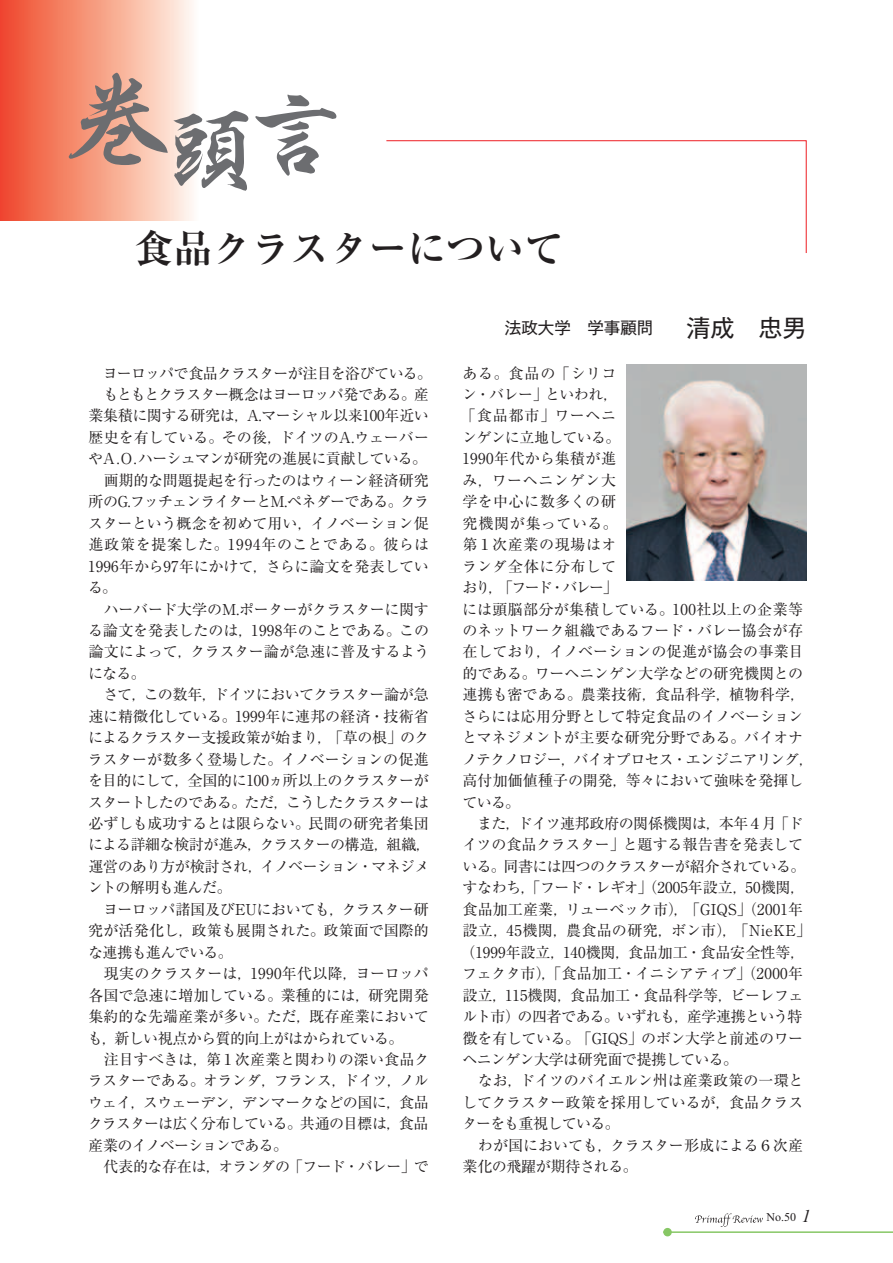
<style>
.page{position:relative;width:893px;height:1263px;background:#fff}
.page>*{position:absolute;margin:0;border:0;box-sizing:border-box;transform-origin:0 0}
.t1{font:90px "Hira Gyo Std W8 90 pv RKSJ H";color:#6c6d70}
.t2{font:39px "Ryumin Pro Bold 90 pv RKSJ H";color:#231f20}
.t3{font:24px "Gothic MB101 Pro Regular 90 pv RKSJ H";color:#231f20}
.t4{font:16.5px "Gothic MB101 Pro Regular 90 pv RKSJ H";color:#231f20}
.t5{font:15px/21.5px "Ryumin Pro Regular 90 pv RKSJ H";letter-spacing:-.015em;color:#231f20}
.t6{font:15px "Ryumin Pro Regular 90 pv RKSJ H";letter-spacing:-.035em;color:#231f20}
.t7{font:15px "Ryumin Pro Regular 90 pv RKSJ H";letter-spacing:-.04em;color:#231f20}
.t8{font:15px "Ryumin Pro Regular 90 pv RKSJ H";letter-spacing:-.05em;color:#231f20}
.t9{font:15px "Ryumin Pro Regular 90 pv RKSJ H";letter-spacing:-.045em;color:#231f20}
.t10{font:15px "Ryumin Pro Regular 90 pv RKSJ H";letter-spacing:-.06em;color:#231f20}
.t11{font:15px "Ryumin Pro Regular 90 pv RKSJ H";letter-spacing:.045em;color:#231f20}
.t12{font:12px "Times New Roman";color:#231f20}
.s1{font-style:italic;font-size:18px}
</style>
<div class="page">
<div style="left:0;top:0;width:199px;height:220px;background:linear-gradient(to right,#ef4725,#fffbee)"></div>
<svg style="left:386px;top:140px;width:421px;height:113px"></svg>
<img style="left:626px;top:365px;width:180px;height:215px">
<hr style="left:663px;top:1231px;width:230px;height:2px;background:#87c765">
<div style="left:663px;top:1228px;width:9px;height:8px;background:#87c765;border-radius:50%"></div>
<svg style="left:695px;top:1213px;width:68px;height:14px"></svg>
<h1 class="t1" style="left:66px;top:109px;width:277px"><sup>巻</sup>頭言</h1>
<h2 class="t2" style="left:134px;top:234px;width:430px">食品クラスターについて</h2>
<p class="t8" style="left:89px;top:367px;width:345px">　ヨーロッパで食品クラスターが注目を浴びている。</p>
<p class="t10" style="left:103px;top:389px;width:327px">もともとクラスター概念はヨーロッパ発である。産</p>
<p class="t5" style="left:88px;top:407px;width:342px">業集積に関する研究は，A.マーシャル以来100年近い</p>
<p class="t5" style="left:88px;top:429px;width:342px">歴史を有している。その後，ドイツのA.ウェーバー</p>
<p class="t7" style="left:88px;top:453px;width:340px">やA.O.ハーシュマンが研究の進展に貢献している。</p>
<p class="t5" style="left:89px;top:471px;width:342px">　画期的な問題提起を行ったのはウィーン経済研究</p>
<p class="t10" style="left:88px;top:496px;width:342px">所のG.フッチェンライターとM.ペネダーである。クラ</p>
<p class="t5" style="left:88px;top:514px;width:342px">スターという概念を初めて用い，イノベーション促</p>
<p class="t11" style="left:88px;top:539px;width:342px">進政策を提案した。1994年のことである。彼らは</p>
<p class="t5" style="left:88px;top:557px;width:342px">1996年から97年にかけて，さらに論文を発表してい</p>
<p class="t5" style="left:88px;top:579px;width:31px">る。</p>
<p class="t5" style="left:89px;top:600px;width:342px">　ハーバード大学のM.ポーターがクラスターに関す</p>
<p class="t5" style="left:88px;top:622px;width:342px">る論文を発表したのは，1998年のことである。この</p>
<p class="t5" style="left:88px;top:643px;width:343px">論文によって，クラスター論が急速に普及するよう</p>
<p class="t5" style="left:88px;top:664px;width:59px">になる。</p>
<p class="t9" style="left:89px;top:689px;width:342px">　さて，この数年，ドイツにおいてクラスター論が急</p>
<p class="t5" style="left:88px;top:707px;width:342px">速に精微化している。1999年に連邦の経済・技術省</p>
<p class="t7" style="left:88px;top:732px;width:343px">によるクラスター支援政策が始まり，「草の根」のク</p>
<p class="t5" style="left:88px;top:750px;width:342px">ラスターが数多く登場した。イノベーションの促進</p>
<p class="t5" style="left:88px;top:772px;width:342px">を目的にして，全国的に100ヵ所以上のクラスターが</p>
<p class="t7" style="left:88px;top:796px;width:342px">スタートしたのである。ただ，こうしたクラスターは</p>
<p class="t5" style="left:88px;top:815px;width:342px">必ずしも成功するとは限らない。民間の研究者集団</p>
<p class="t6" style="left:88px;top:839px;width:345px">による詳細な検討が進み，クラスターの構造，組織，</p>
<p class="t9" style="left:88px;top:861px;width:343px">運営のあり方が検討され，イノベーション・マネジメ</p>
<p class="t9" style="left:88px;top:882px;width:145px">ントの解明も進んだ。</p>
<p class="t5" style="left:89px;top:900px;width:342px">　ヨーロッパ諸国及びEUにおいても，クラスター研</p>
<p class="t5" style="left:88px;top:922px;width:342px">究が活発化し，政策も展開された。政策面で国際的</p>
<p class="t6" style="left:88px;top:946px;width:146px">な連携も進んでいる。</p>
<p class="t5" style="left:89px;top:965px;width:342px">　現実のクラスターは，1990年代以降，ヨーロッパ</p>
<p class="t5" style="left:88px;top:986px;width:342px">各国で急速に増加している。業種的には，研究開発</p>
<p class="t5" style="left:88px;top:1008px;width:342px">集約的な先端産業が多い。ただ，既存産業において</p>
<p class="t6" style="left:88px;top:1032px;width:317px">も，新しい視点から質的向上がはかられている。</p>
<p class="t5" style="left:89px;top:1051px;width:342px">　注目すべきは，第１次産業と関わりの深い食品ク</p>
<p class="t6" style="left:88px;top:1075px;width:342px">ラスターである。オランダ，フランス，ドイツ，ノル</p>
<p class="t6" style="left:88px;top:1097px;width:342px">ウェイ，スウェーデン，デンマークなどの国に，食品</p>
<p class="t8" style="left:88px;top:1118px;width:342px">クラスターは広く分布している。共通の目標は，食品</p>
<p class="t8" style="left:88px;top:1139px;width:201px">産業のイノベーションである。</p>
<p class="t7" style="left:89px;top:1161px;width:342px">　代表的な存在は，オランダの「フード・バレー」で</p>
<p class="t4" style="left:505px;top:322px;width:150px">法政大学　学事顧問</p>
<h3 class="t3" style="left:686px;top:319px;width:121px">清成　忠男</h3>
<p class="t5" style="left:461px;top:364px;width:355px">ある。食品の「シリコ<br>ン・バレー」といわれ，<br>「食品都市」ワーヘニ<br>ンゲンに立地している。<br>1990年代から集積が進<br>み，ワーヘニンゲン大<br>学を中心に数多くの研<br>究機関が集っている。<br>第１次産業の現場はオ<br>ランダ全体に分布して<br>おり，「フード・バレー」<br>には頭脳部分が集積している。100社以上の企業等のネットワーク組織であるフード・バレー協会が存在しており，イノベーションの促進が協会の事業目的である。ワーヘニンゲン大学などの研究機関との連携も密である。農業技術，食品科学，植物科学，さらには応用分野として特定食品のイノベーションとマネジメントが主要な研究分野である。バイオナノテクノロジー，バイオプロセス・エンジニアリング，高付加価値種子の開発，等々において強味を発揮している。<br>　また，ドイツ連邦政府の関係機関は，本年４月「ドイツの食品クラスター」と題する報告書を発表している。同書には四つのクラスターが紹介されている。すなわち，「フード・レギオ」（2005年設立，50機関，食品加工産業，リューベック市），「GIQS」（2001年設立，45機関，農食品の研究，ボン市），「NieKE」（1999年設立，140機関，食品加工・食品安全性等，フェクタ市），「食品加工・イニシアティブ」（2000年設立，115機関，食品加工・食品科学等，ビーレフェルト市）の四者である。いずれも，産学連携という特徴を有している。「GIQS」のボン大学と前述のワーヘニンゲン大学は研究面で提携している。<br>　なお，ドイツのバイエルン州は産業政策の一環としてクラスター政策を採用しているが，食品クラスターをも重視している。<br>　わが国においても，クラスター形成による６次産業化の飛躍が期待される。</p>
<p class="t12" style="left:767px;top:1210px;width:46px">No.50 <span class="s1">1</span></p>
</div>
